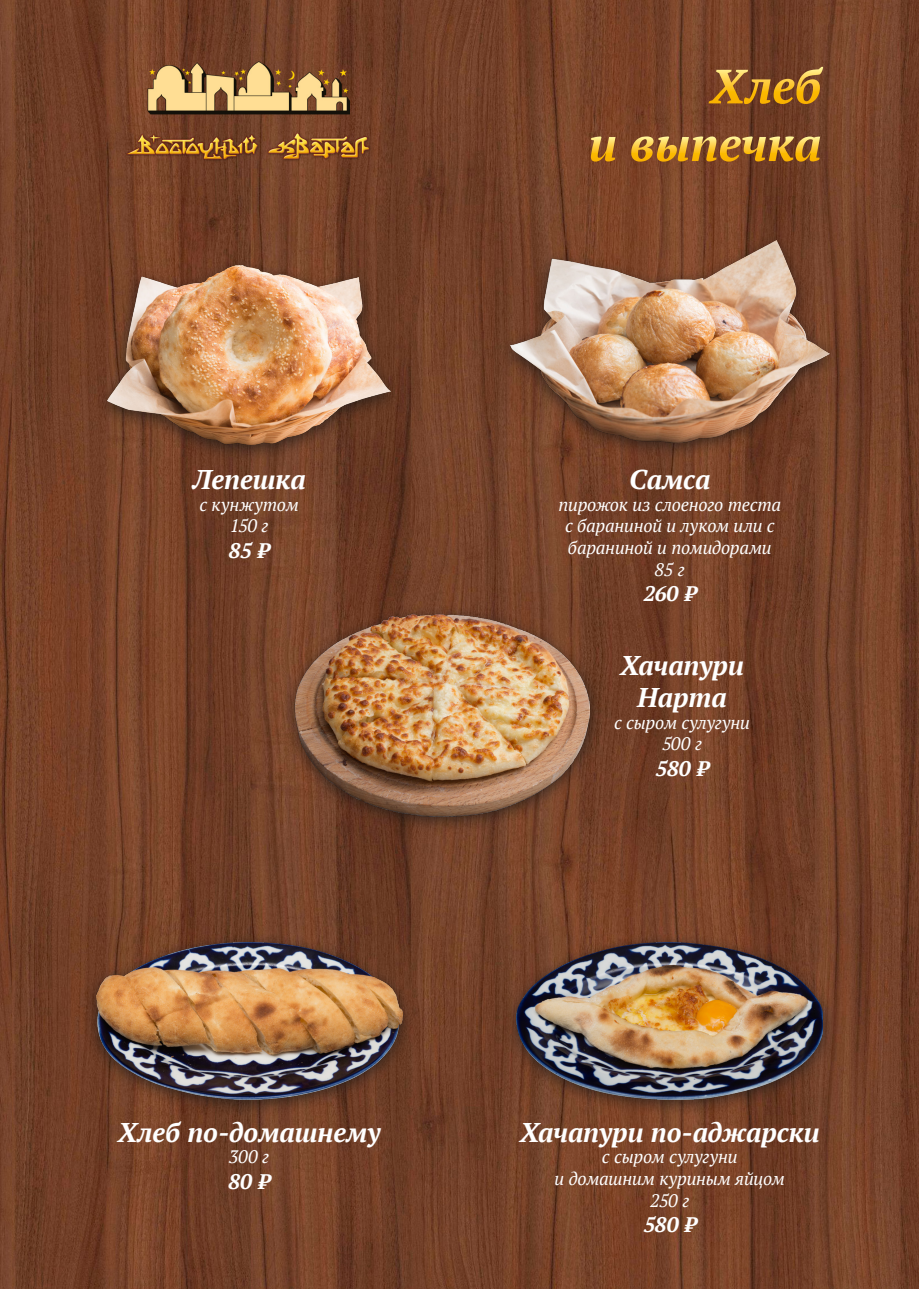
<style>
.page{position:relative;width:919px;height:1289px;background:#fff}
.page>*{position:absolute;margin:0;border:0;box-sizing:border-box;transform-origin:0 0}
.t1{font:italic 700 27px/32.4px "PT Serif";color:#fff;text-align:center}
.t2{font:italic 700 21px "PT Serif";color:#fff}
.t3{font:italic 18px/21.6px "PT Serif";letter-spacing:-.01em;color:#fff;text-align:center}
</style>
<div class="page">
<img style="left:0;top:0;width:918px;height:1288px">
<div style="left:497px;top:232px;width:344px;height:228px;background:#181716;opacity:.66"></div>
<img style="left:510px;top:241px;width:319px;height:201px">
<div style="left:503px;top:932px;width:333px;height:185px;background:#181716;opacity:.66"></div>
<img style="left:516px;top:942px;width:306px;height:157px">
<div style="left:83px;top:932px;width:333px;height:185px;background:#181716;opacity:.66"></div>
<img style="left:96px;top:942px;width:306px;height:157px">
<svg style="left:691px;top:136px;width:103px;height:26px;background:#b4812f"></svg>
<svg style="left:708px;top:67px;width:115px;height:37px;background:#a26d26"></svg>
<div style="left:281px;top:604px;width:322px;height:230px;background:#181716;opacity:.66"></div>
<img style="left:294px;top:613px;width:295px;height:203px">
<div style="left:95px;top:256px;width:307px;height:207px;background:#181716;opacity:.66"></div>
<img style="left:107px;top:265px;width:284px;height:180px">
<h1 class="t1" style="left:192px;top:463px;width:115px">Лепешка</h1>
<p class="t3" style="left:199px;top:493px;width:101px">с кунжутом<br>150 г</p>
<p class="t2" style="left:229px;top:536px;width:42px">85 ₽</p>
<h1 class="t1" style="left:629px;top:463px;width:83px">Самса</h1>
<p class="t3" style="left:558px;top:493px;width:224px">пирожок из слоеного теста с бараниной и луком или с бараниной и помидорами<br>85 г</p>
<p class="t2" style="left:643px;top:579px;width:54px">260 ₽</p>
<h1 class="t1" style="left:620px;top:648px;width:125px">Хачапури<br>Нарта</h1>
<p class="t3" style="left:614px;top:711px;width:137px">с сыром сулугуни<br>500 г</p>
<p class="t2" style="left:655px;top:754px;width:54px">580 ₽</p>
<h1 class="t1" style="left:118px;top:1115px;width:264px">Хлеб по-домашнему</h1>
<p class="t3" style="left:229px;top:1146px;width:42px">300 г</p>
<p class="t2" style="left:228px;top:1167px;width:43px">80 ₽</p>
<h1 class="t1" style="left:520px;top:1115px;width:301px">Хачапури по-аджарски</h1>
<p class="t3" style="left:554px;top:1146px;width:232px">с сыром сулугуни<br>и домашним куриным яйцом<br>250 г</p>
<p class="t2" style="left:643px;top:1210px;width:54px">580 ₽</p>
</div>
